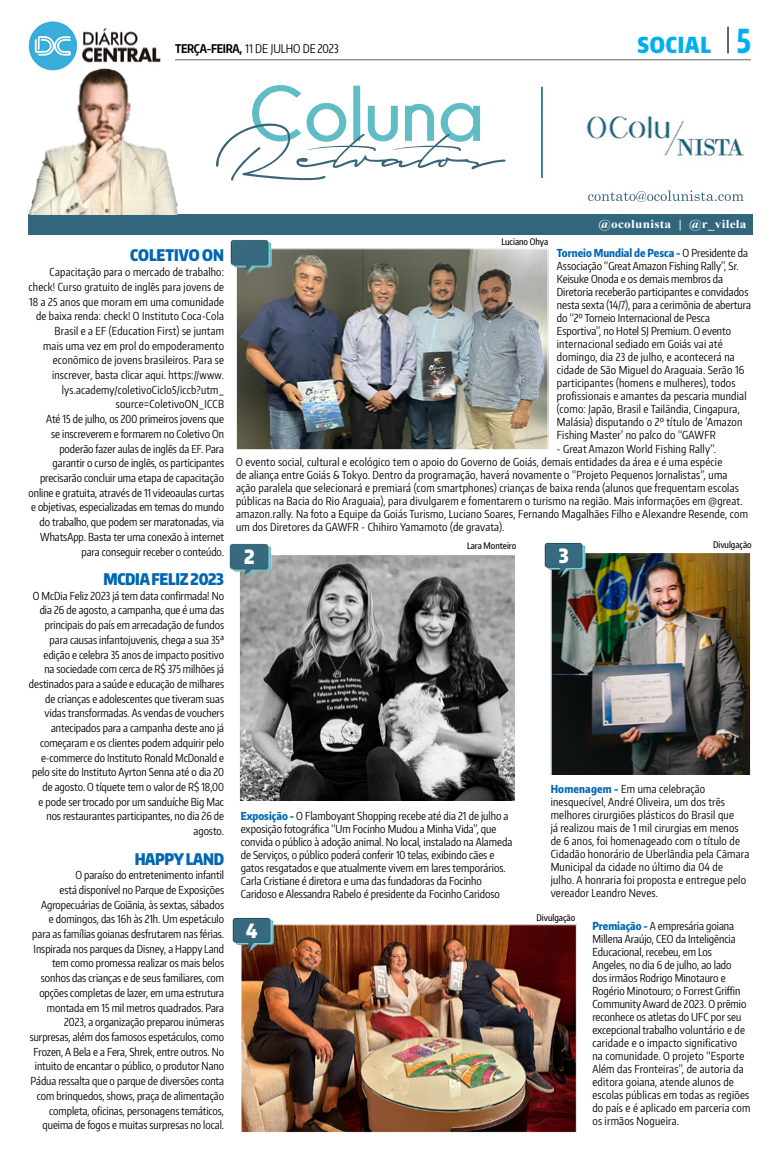
<style>
.page{position:relative;width:780px;height:1163px;background:#fff}
.page>*{position:absolute;margin:0;border:0;box-sizing:border-box;transform-origin:0 0}
.t1{font:900 22px "Encode Sans Compressed";letter-spacing:.04em;color:#00aeef}
.t2{font:900 19.7px "Encode Sans Narrow";color:#fff;scale:.87 1}
.t3{font:900 16px "Encode Sans Compressed";letter-spacing:-.02em;color:#0066b3}
.t4{font:900 16px "Encode Sans Compressed";color:#0066b3}
.t5{font:12px "Encode Sans Compressed";color:#000}
.t6{font:700 12px "Times New Roman";letter-spacing:.02em;color:#fff;scale:1.11 1}
.t7{font:11px/14.7px "Encode Sans Compressed";color:#000;text-align:right}
.t8{font:11px/13px "Encode Sans Compressed";letter-spacing:.02em;color:#000}
.t9{font:500 9px "Encode Sans Compressed";color:#000}
.s1{font-weight:700}
.s2{font-weight:800;font-size:33px}
.s3{font-weight:800;color:#0066b3}
</style>
<div class="page">
<img style="left:28px;top:20px;width:133px;height:47px">
<hr style="left:175px;top:59px;width:575px;height:1px;background:#000">
<hr style="left:727px;top:27px;width:2px;height:26px;background:#000">
<img style="left:238px;top:250px;width:308px;height:198px">
<div style="left:236px;top:248px;width:312px;height:202px;border:1px solid #fff"></div>
<img style="left:230px;top:239px;width:43px;height:38px">
<img style="left:553px;top:554px;width:195px;height:219px">
<div style="left:550px;top:551px;width:201px;height:225px;border:2px solid #fff"></div>
<img style="left:240px;top:555px;width:274px;height:245px">
<div style="left:238px;top:553px;width:278px;height:251px;border:1px solid #fff"></div>
<img style="left:229px;top:543px;width:44px;height:39px">
<img style="left:544px;top:542px;width:43px;height:38px">
<img style="left:215px;top:85px;width:529px;height:126px">
<img style="left:541px;top:87px;width:2px;height:91px">
<div style="left:28px;top:214px;width:725px;height:20px;background:#31667c"></div>
<img style="left:28px;top:67px;width:150px;height:147px">
<img style="left:243px;top:926px;width:331px;height:204px">
<div style="left:241px;top:924px;width:335px;height:208px;border:1px solid #fff"></div>
<img style="left:232px;top:917px;width:43px;height:38px">
<p class="t5" style="left:175px;top:40px;width:165px"><span class="s1">TERÇA-FEIRA,</span> 11 de julho DE 2023</p>
<p class="t1" style="left:637px;top:30px;width:115px">SOCIAL <span class="s2">5</span></p>
<p class="t6" style="left:598px;top:215px;width:135px">@ocolunista | @r_vilela</p>
<p class="t4" style="left:130px;top:245px;width:95px">COLETIVO ON</p>
<p class="t7" style="left:28px;top:264px;width:197px">Capacitação para o mercado de trabalho: check! Curso gratuito de inglês para jovens de 18 a 25 anos que moram em uma comunidade de baixa renda: check! O Instituto Coca-Cola Brasil e a EF (Education First) se juntam<br>mais uma vez em prol do empoderamento econômico de jovens brasileiros. Para se inscrever, basta clicar aqui. https://www. lys.academy/coletivoCiclo5/iccb?utm_ source=ColetivoON_ICCB<br>Até 15 de julho, os 200 primeiros jovens que<br>se inscreverem e formarem no Coletivo On poderão fazer aulas de inglês da EF. Para garantir o curso de inglês, os participantes precisarão concluir uma etapa de capacitação online e gratuita, através de 11 videoaulas curtas e objetivas, especializadas em temas do mundo do trabalho, que podem ser maratonadas, via WhatsApp. Basta ter uma conexão à internet para conseguir receber o conteúdo.</p>
<p class="t3" style="left:104px;top:568px;width:122px">MCDIA FELIZ 2023</p>
<p class="t7" style="left:29px;top:588px;width:197px">O McDia Feliz 2023 já tem data confirmada! No dia 26 de agosto, a campanha, que é uma das principais do país em arrecadação de fundos para causas infantojuvenis, chega a sua 35ª edição e celebra 35 anos de impacto positivo<br>na sociedade com cerca de R$ 375 milhões já destinados para a saúde e educação de milhares de crianças e adolescentes que tiveram suas vidas transformadas. As vendas de vouchers antecipados para a campanha deste ano já começaram e os clientes podem adquirir pelo e-commerce do Instituto Ronald McDonald e pelo site do Instituto Ayrton Senna até o dia 20 de agosto. O tíquete tem o valor de R$ 18,00<br>e pode ser trocado por um sanduíche Big Mac nos restaurantes participantes, no dia 26 de agosto.</p>
<p class="t3" style="left:135px;top:847px;width:90px">HAPPY LAND</p>
<p class="t7" style="left:30px;top:867px;width:196px">O paraíso do entretenimento infantil<br>está disponível no Parque de Exposições Agropecuárias de Goiânia, às sextas, sábados<br>e domingos, das 16h às 21h. Um espetáculo para as famílias goianas desfrutarem nas férias.<br>Inspirada nos parques da Disney, a Happy Land tem como promessa realizar os mais belos sonhos das crianças e de seus familiares, com opções completas de lazer, em uma estrutura montada em 15 mil metros quadrados. Para 2023, a organização preparou inúmeras surpresas, além dos famosos espetáculos, como Frozen, A Bela e a Fera, Shrek, entre outros. No intuito de encantar o público, o produtor Nano Pádua ressalta que o parque de diversões conta com brinquedos, shows, praça de alimentação completa, oficinas, personagens temáticos, queima de fogos e muitas surpresas no local.</p>
<p class="t9" style="left:501px;top:236px;width:48px">Luciano Ohya</p>
<p class="t7" style="left:557px;top:246px;width:196px;line-height:13px;text-align:left"><span class="s3">Torneio Mundial de Pesca -</span> O Presidente da Associação “Great Amazon Fishing Rally”, Sr.<br>Keisuke Onoda e os demais membros da Diretoria receberão participantes e convidados nesta sexta (14/7), para a cerimônia de abertura do “2º Torneio Internacional de Pesca Esportiva”, no Hotel SJ Premium. O evento internacional sediado em Goiás vai até domingo, dia 23 de julho, e acontecerá na cidade de São Miguel do Araguaia. Serão 16 participantes (homens e mulheres), todos profissionais e amantes da pescaria mundial (como: Japão, Brasil e Tailândia, Cingapura, Malásia) disputando o 2º título de ‘Amazon Fishing Master’ no palco do “GAWFR</p>
<p class="t8" style="left:236px;top:441px;width:513px;text-indent:321px">- Great Amazon World Fishing Rally”.<br>O evento social, cultural e ecológico tem o apoio do Governo de Goiás, demais entidades da área e é uma espécie<br>de aliança entre Goiás &amp; Tokyo. Dentro da programação, haverá novamente o “Projeto Pequenos Jornalistas”, uma ação paralela que selecionará e premiará (com smartphones) crianças de baixa renda (alunos que frequentam escolas públicas na Bacia do Rio Araguaia), para divulgarem e fomentarem o turismo na região. Mais informações em @great. amazon.rally. Na foto a Equipe da Goiás Turismo, Luciano Soares, Fernando Magalhães Filho e Alexandre Resende, com um dos Diretores da GAWFR - Chihiro Yamamoto (de gravata).</p>
<p class="t9" style="left:467px;top:540px;width:51px">Lara Monteiro</p>
<p class="t9" style="left:713px;top:539px;width:40px">Divulgação</p>
<p class="t2" style="left:244px;top:544px;width:14px">2</p>
<p class="t2" style="left:559px;top:542px;width:13px">3</p>
<p class="t7" style="left:241px;top:809px;width:273px;line-height:13px;text-align:left"><span class="s3">Exposição -</span> O Flamboyant Shopping recebe até dia 21 de julho a exposição fotográfica “Um Focinho Mudou a Minha Vida”, que convida o público à adoção animal. No local, instalado na Alameda de Serviços, o público poderá conferir 10 telas, exibindo cães e gatos resgatados e que atualmente vivem em lares temporários.<br>Carla Cristiane é diretora e uma das fundadoras da Focinho Caridoso e Alessandra Rabelo é presidente da Focinho Caridoso</p>
<p class="t8" style="left:550px;top:782px;width:200px"><span class="s3">Homenagem -</span> Em uma celebração inesquecível, André Oliveira, um dos três melhores cirurgiões plásticos do Brasil que<br>já realizou mais de 1 mil cirurgias em menos de 6 anos, foi homenageado com o título de Cidadão honorário de Uberlândia pela Câmara Municipal da cidade no último dia 04 de julho. A honraria foi proposta e entregue pelo vereador Leandro Neves.</p>
<p class="t9" style="left:536px;top:912px;width:40px">Divulgação</p>
<p class="t2" style="left:246px;top:917px;width:15px">4</p>
<p class="t7" style="left:592px;top:918px;width:159px;line-height:13px;text-align:left"><span class="s3">Premiação -</span> A empresária goiana Millena Araújo, CEO da Inteligência Educacional, recebeu, em Los<br>Angeles, no dia 6 de julho, ao lado<br>dos irmãos Rodrigo Minotauro e Rogério Minotouro; o Forrest Griffin Community Award de 2023. O prêmio reconhece os atletas do UFC por seu excepcional trabalho voluntário e de caridade e o impacto significativo<br>na comunidade. O projeto “Esporte Além das Fronteiras”, de autoria da editora goiana, atende alunos de escolas públicas em todas as regiões do país e é aplicado em parceria com os irmãos Nogueira.</p>
</div>
